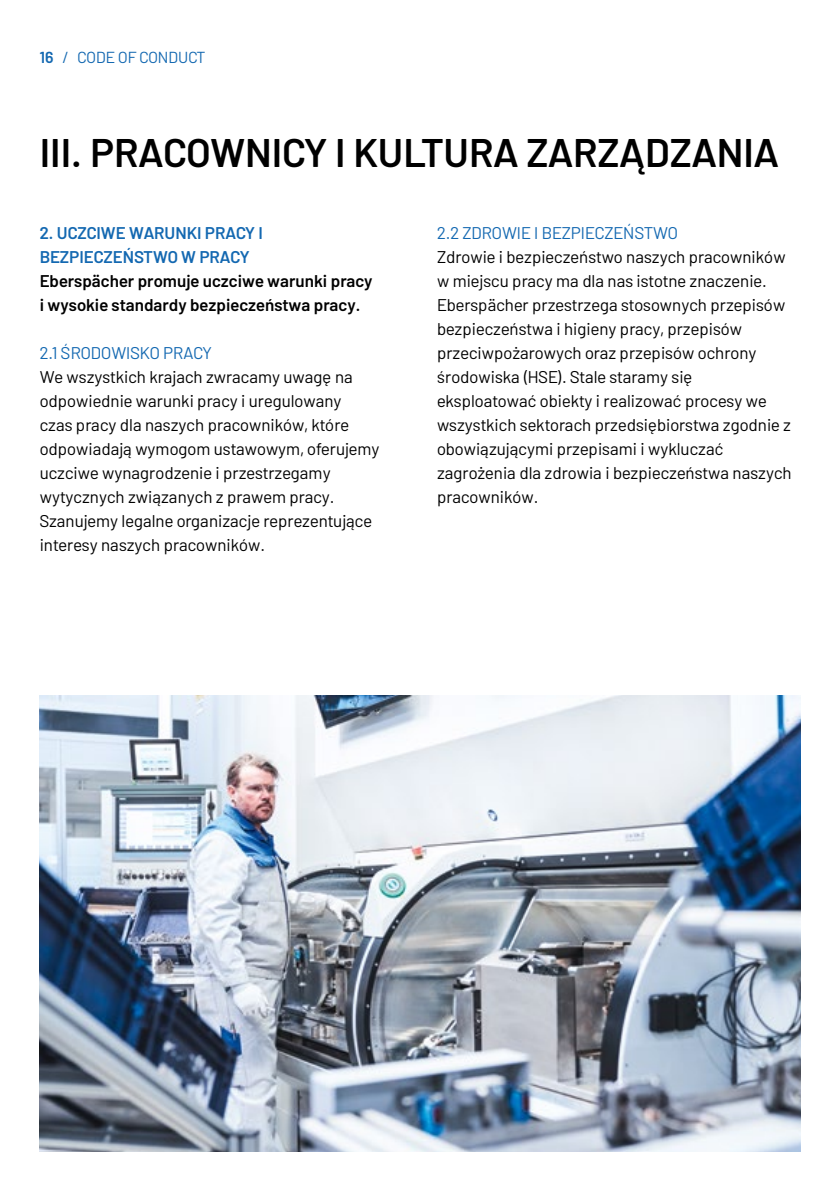
<style>
.page{position:relative;width:840px;height:1191px;background:#fff}
.page>*{position:absolute;margin:0;border:0;box-sizing:border-box;transform-origin:0 0}
.t1{font:600 40px "Barlow";color:#000}
.t2{font:17px/24px "Barlow";color:#000}
.t3{font:600 17px/24px "Barlow";color:#000}
.t4{font:17px "Barlow";color:#1368b1}
.t5{font:600 17px/24px "Barlow";color:#1368b1}
.t6{font:16px "Barlow";color:#1368b1}
.s1{font-weight:600}
</style>
<div class="page">
<img style="left:40px;top:695px;width:759px;height:456px">
<p class="t6" style="left:40px;top:46px;width:167px"><span class="s1">16</span> / CODE OF CONDUCT</p>
<h1 class="t1" style="left:40px;top:123px;width:740px">III. PRACOWNICY I KULTURA ZARZĄDZANIA</h1>
<p class="t5" style="left:40px;top:220px;width:225px">2. UCZCIWE WARUNKI PRACY I<br>BEZPIECZEŃSTWO W PRACY</p>
<p class="t3" style="left:40px;top:268px;width:334px">Eberspächer promuje uczciwe warunki pracy i wysokie standardy bezpieczeństwa pracy.</p>
<p class="t4" style="left:40px;top:341px;width:174px">2.1 ŚRODOWISKO PRACY</p>
<p class="t2" style="left:40px;top:364px;width:341px">We wszystkich krajach zwracamy uwagę na odpowiednie warunki pracy i uregulowany<br>czas pracy dla naszych pracowników, które odpowiadają wymogom ustawowym, oferujemy uczciwe wynagrodzenie i przestrzegamy wytycznych związanych z prawem pracy.<br>Szanujemy legalne organizacje reprezentujące interesy naszych pracowników.</p>
<p class="t4" style="left:437px;top:221px;width:242px">2.2 ZDROWIE I BEZPIECZEŃSTWO</p>
<p class="t2" style="left:437px;top:244px;width:356px">Zdrowie i bezpieczeństwo naszych pracowników w miejscu pracy ma dla nas istotne znaczenie.<br>Eberspächer przestrzega stosownych przepisów bezpieczeństwa i higieny pracy, przepisów przeciwpożarowych oraz przepisów ochrony środowiska (HSE). Stale staramy się eksploatować obiekty i realizować procesy we wszystkich sektorach przedsiębiorstwa zgodnie z obowiązującymi przepisami i wykluczać zagrożenia dla zdrowia i bezpieczeństwa naszych pracowników.</p>
</div>
